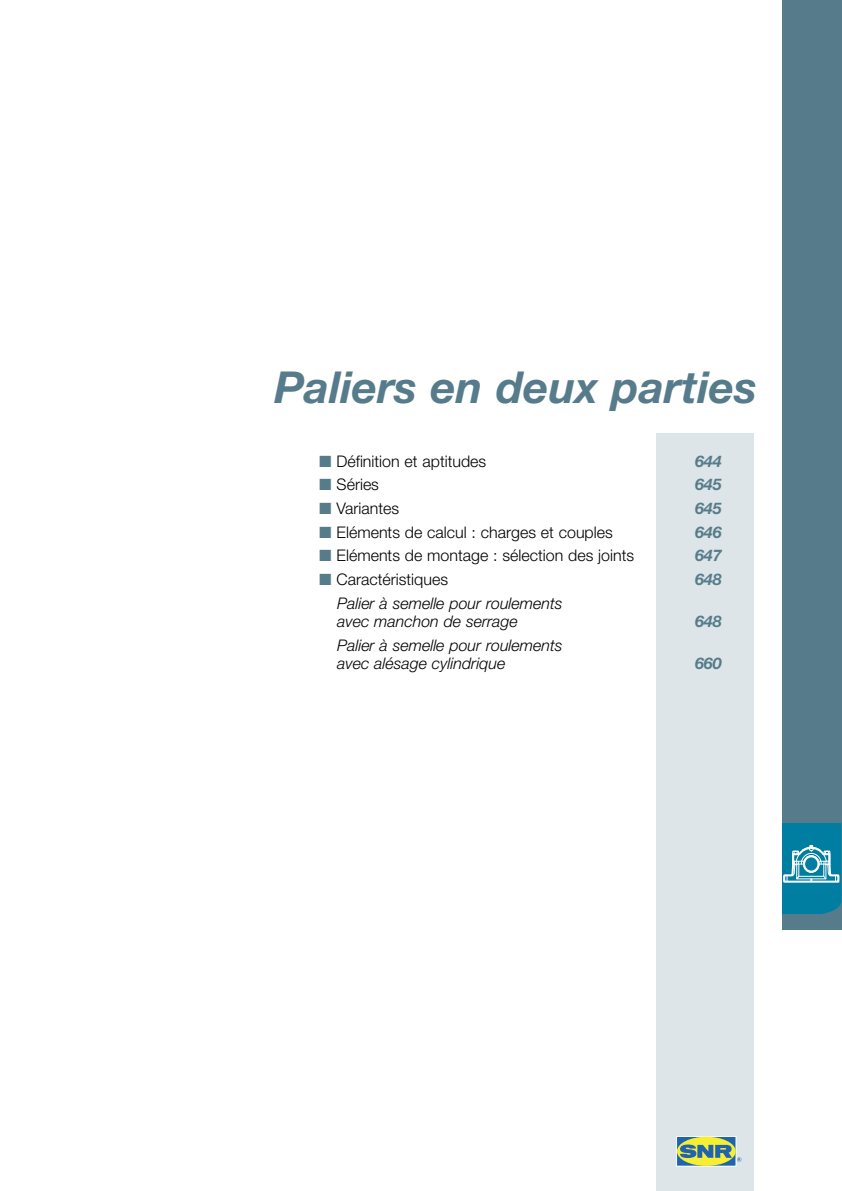
<style>
.page{position:relative;width:842px;height:1191px;background:#fff}
.page>*{position:absolute;margin:0;border:0;box-sizing:border-box;transform-origin:0 0}
.t1{font:italic 700 44px "Helvetica Neue";color:#567b8a}
.t2{font:300 16px "Helvetica Neue";color:#000}
.t3{font:italic 300 16px/18px "Helvetica Neue";color:#000}
.t4{font:italic 700 16px "Helvetica Neue";color:#567b8a}
.s1{font-family:"European Pi Three";font-weight:400;font-size:15px;color:#567b8a}
</style>
<div class="page">
<div style="left:782px;top:0;width:60px;height:929px;background:#567b8a"></div>
<svg style="left:782px;top:823px;width:59px;height:90px;background:#238fae"></svg>
<div style="left:656px;top:433px;width:98px;height:758px;background:#dde5e8"></div>
<div style="left:676px;top:1136px;width:60px;height:30px;background:#2064b1"></div>
<div style="left:676px;top:1136px;width:60px;height:30px;border:1px solid #fff"></div>
<div style="left:677px;top:1136px;width:59px;height:29px;background:#f6ee31;border-radius:50%"></div>
<svg style="left:680px;top:1144px;width:61px;height:17px"></svg>
<h1 class="t1" style="left:274px;top:372px;width:484px">Paliers en deux parties</h1>
<p class="t2" style="left:319px;top:455px;width:168px"><span class="s1">-</span> Définition et aptitudes</p>
<p class="t4" style="left:695px;top:455px;width:28px">644</p>
<p class="t2" style="left:319px;top:479px;width:61px"><span class="s1">-</span> Séries</p>
<p class="t4" style="left:695px;top:479px;width:28px">645</p>
<p class="t2" style="left:319px;top:503px;width:81px"><span class="s1">-</span> Variantes</p>
<p class="t4" style="left:695px;top:503px;width:28px">645</p>
<p class="t2" style="left:319px;top:526px;width:295px"><span class="s1">-</span> Eléments de calcul : charges et couples</p>
<p class="t4" style="left:695px;top:526px;width:28px">646</p>
<p class="t2" style="left:319px;top:550px;width:316px"><span class="s1">-</span> Eléments de montage : sélection des joints</p>
<p class="t4" style="left:695px;top:550px;width:28px">647</p>
<p class="t2" style="left:319px;top:574px;width:130px"><span class="s1">-</span> Caractéristiques</p>
<p class="t4" style="left:695px;top:574px;width:28px">648</p>
<p class="t3" style="left:337px;top:595px;width:227px">Palier à semelle pour roulements avec manchon de serrage</p>
<p class="t4" style="left:695px;top:615px;width:28px">648</p>
<p class="t3" style="left:337px;top:637px;width:227px">Palier à semelle pour roulements avec alésage cylindrique</p>
<p class="t4" style="left:695px;top:657px;width:28px">660</p>
</div>
